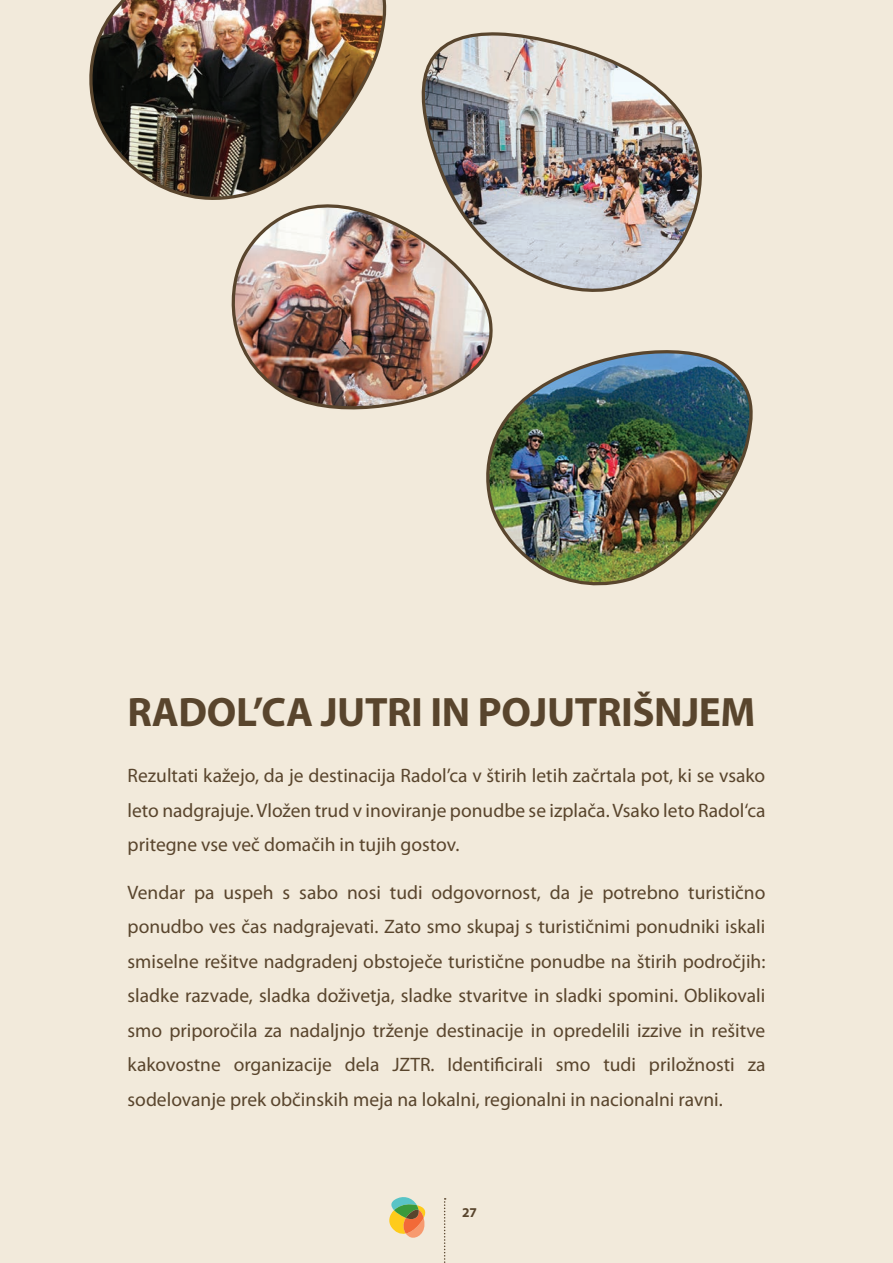
<style>
.page{position:relative;width:893px;height:1263px;background:#f2eadb}
.page>*{position:absolute;margin:0;border:0;box-sizing:border-box;transform-origin:0 0}
.t1{font:700 41.25px "Myriad Pro";letter-spacing:-.01em;color:#59452d}
.t2{font:19.5px/34.5px "Myriad Pro";color:#59452d;text-align:justify}
.t3{font:700 13.5px "Myriad Pro";color:#59452d}
</style>
<div class="page">
<svg style="left:389px;top:1197px;width:37px;height:41px"></svg>
<svg style="left:444px;top:1198px;width:2px;height:65px"></svg>
<img style="left:89px;top:0;width:298px;height:200px">
<img style="left:486px;top:350px;width:267px;height:236px">
<img style="left:421px;top:32px;width:281px;height:260px">
<img style="left:218px;top:192px;width:281px;height:229px">
<h1 class="t1" style="left:128px;top:685px;width:629px">RADOL’CA JUTRI IN POJUTRIŠNJEM</h1>
<p class="t2" style="left:128px;top:758px;width:639px">Rezultati kažejo, da je destinacija Radol’ca v štirih letih začrtala pot, ki se vsako leto nadgrajuje. Vložen trud v inoviranje ponudbe se izplača. Vsako leto Radol‘ca pritegne vse več domačih in tujih gostov.</p>
<p class="t2" style="left:128px;top:875px;width:639px">Vendar pa uspeh s sabo nosi tudi odgovornost, da je potrebno turistično ponudbo ves čas nadgrajevati. Zato smo skupaj s turističnimi ponudniki iskali smiselne rešitve nadgradenj obstoječe turistične ponudbe na štirih področjih: sladke razvade, sladka doživetja, sladke stvaritve in sladki spomini. Oblikovali smo priporočila za nadaljnjo trženje destinacije in opredelili izzive in rešitve kakovostne organizacije dela JZTR. Identificirali smo tudi priložnosti za sodelovanje prek občinskih meja na lokalni, regionalni in nacionalni ravni.</p>
<p class="t3" style="left:462px;top:1203px;width:16px">27</p>
</div>
